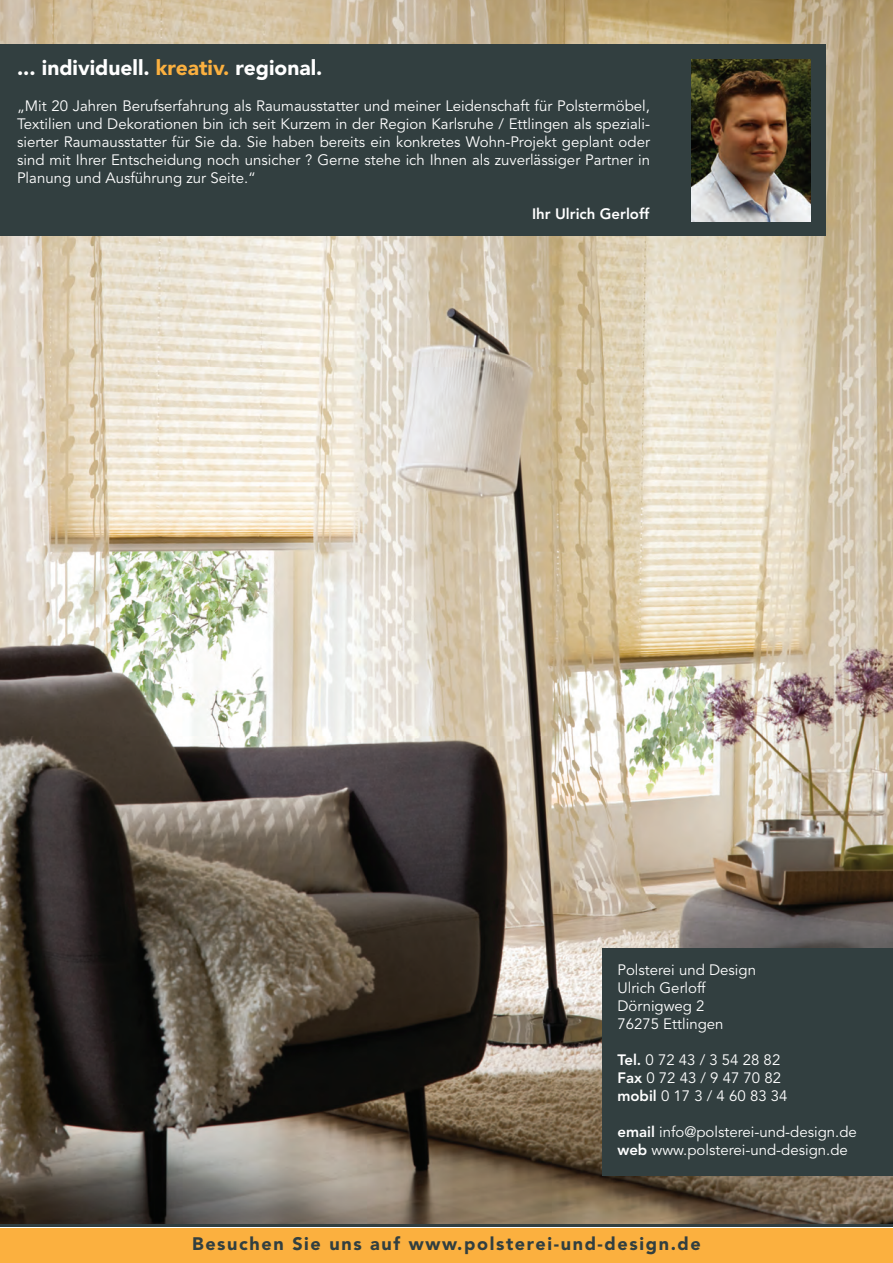
<style>
.page{position:relative;width:893px;height:1263px;background:#fff}
.page>*{position:absolute;margin:0;border:0;box-sizing:border-box;transform-origin:0 0}
.t1{font:900 21px "Avenir LT Std";color:#fff}
.t2{font:900 18px "Avenir LT Std";letter-spacing:.09em;color:#323f40}
.t3{font:15px/18px "Avenir LT Std";color:#fff}
.t4{font:800 15px "Avenir LT Std";color:#fff}
.s1{color:#fbb03f}
.s2{font-weight:800}
</style>
<div class="page">
<img style="left:0;top:0;width:893px;height:1224px">
<div style="left:603px;top:948px;width:290px;height:228px;background:#323f40"></div>
<hr style="left:0;top:1224px;width:893px;height:3px;background:#323f40">
<div style="left:0;top:1229px;width:893px;height:34px;background:#fbb03f"></div>
<div style="left:0;top:45px;width:826px;height:191px;background:#323f40"></div>
<img style="left:691px;top:60px;width:120px;height:161px">
<h1 class="t1" style="left:17px;top:55px;width:307px">... individuell. <span class="s1">kreativ.</span> regional.</h1>
<p class="t3" style="left:17px;top:98px;width:635px;text-align:justify">„Mit 20 Jahren Berufserfahrung als Raumausstatter und meiner Leidenschaft für Polstermöbel, Textilien und Dekorationen bin ich seit Kurzem in der Region Karlsruhe / Ettlingen als speziali&shy;sierter Raumausstatter für Sie da. Sie haben bereits ein konkretes Wohn-Projekt geplant oder sind mit Ihrer Entscheidung noch unsicher ? Gerne stehe ich Ihnen als zuverlässiger Partner in Planung und Ausführung zur Seite.“</p>
<p class="t4" style="left:532px;top:205px;width:119px">Ihr Ulrich Gerloff</p>
<p class="t3" style="left:617px;top:961px;width:140px">Polsterei und Design<br>Ulrich Gerloff<br>Dörnigweg 2<br>76275 Ettlingen</p>
<p class="t3" style="left:617px;top:1051px;width:172px"><span class="s2">Tel.</span> 0 72 43 / 3 54 28 82<br><span class="s2">Fax</span> 0 72 43 / 9 47 70 82 <span class="s2">mobil</span> 0 17 3 / 4 60 83 34</p>
<p class="t3" style="left:617px;top:1123px;width:241px"><span class="s2">email</span> info@polsterei-und-design.de <span class="s2">web</span> www.polsterei-und-design.de</p>
<p class="t2" style="left:192px;top:1233px;width:510px">Besuchen Sie uns auf www.polsterei-und-design.de</p>
</div>
